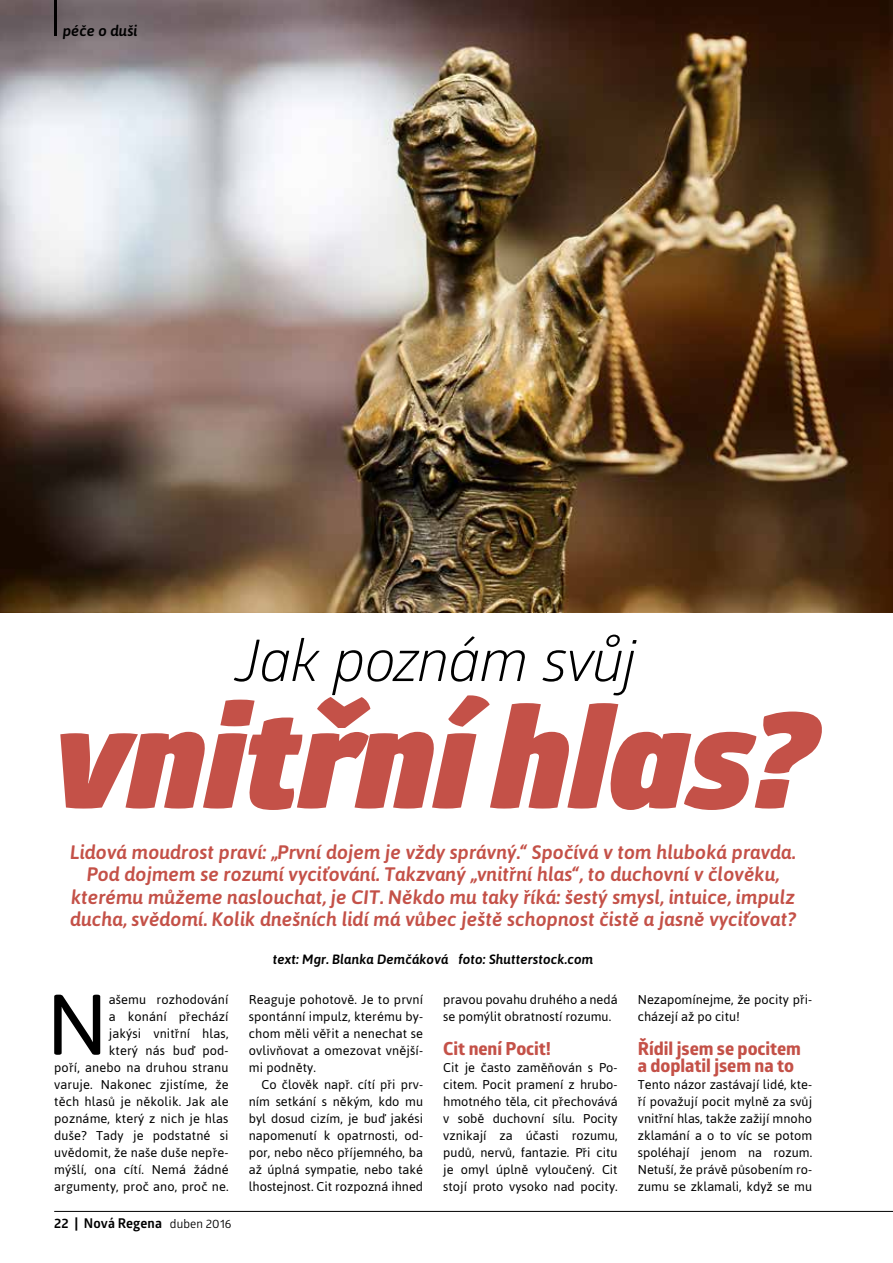
<style>
.page{position:relative;width:893px;height:1263px;background:#fff}
.page>*{position:absolute;margin:0;border:0;box-sizing:border-box;transform-origin:0 0}
.t1{font:italic 900 140.55px "Glober";color:#c45148}
.t2{font:85.5px "Asap";color:#000}
.t3{font:italic 57.6px "Glober";letter-spacing:-.015em;color:#000}
.t4{font:italic 500 19.5px/22.5px "Asap";color:#c45148;text-align:center}
.t5{font:700 18px/17px "Globerx";letter-spacing:-.005em;color:#c45148}
.t6{font:italic 500 15px "Asap";color:#000}
.t7{font:italic 500 13.5px "Asap";letter-spacing:.005em;color:#000}
.t8{font:700 13.5px "Glober";letter-spacing:.005em;color:#000}
.t9{font:12.75px/17px "Asap";letter-spacing:.01em;color:#000;text-align:justify}
.s1{font-weight:400;font-size:12px}
</style>
<div class="page">
<img style="left:0;top:0;width:893px;height:612px">
<hr style="left:54px;top:1211px;width:839px;height:1px;background:#000">
<hr style="left:54px;top:0;width:3px;height:36px;background:#000">
<p class="t6" style="left:63px;top:21px;width:76px">péče o duši</p>
<h3 class="t3" style="left:236px;top:620px;width:402px">Jak poznám svůj</h3>
<h1 class="t1" style="left:54px;top:650px;width:765px">vnitřní hlas?</h1>
<p class="t4" style="left:70px;top:840px;width:727px">Lidová moudrost praví: „První dojem je vždy správný.“ Spočívá v tom hluboká pravda.<br>Pod dojmem se rozumí vyciťování. Takzvaný „vnitřní hlas“, to duchovní v člověku, kterému můžeme naslouchat, je CIT. Někdo mu taky říká: šestý smysl, intuice, impulz ducha, svědomí. Kolik dnešních lidí má vůbec ještě schopnost čistě a jasně vyciťovat?</p>
<p class="t7" style="left:273px;top:950px;width:322px">text: Mgr. Blanka Demčáková foto: Shutterstock.com</p>
<p class="t9" style="left:54px;top:990px;width:176px;text-align:right">ašemu rozhodování<br>a konání přechází<br>jakýsi vnitřní hlas,<br>který nás buď pod-<br>poří, anebo na druhou stranu varuje. Nakonec zjistíme, že těch hlasů je několik. Jak ale poznáme, který z nich je hlas duše? Tady je podstatné si uvědomit, že naše duše nepře&shy;mýšlí, ona cítí. Nemá žádné argumenty, proč ano, proč ne.</p>
<p class="t9" style="left:249px;top:990px;width:176px">Reaguje pohotově. Je to první spontánní impulz, kterému by&shy;chom měli věřit a nenechat se ovlivňovat a omezovat vnější&shy;mi podněty.</p>
<h2 class="t2" style="left:47px;top:968px;width:63px">N</h2>
<p class="t9" style="left:249px;top:1075px;width:176px;text-indent:13px">Co člověk např. cítí při prv&shy;ním setkání s někým, kdo mu byl dosud cizím, je buď jakési napomenutí k opatrnosti, od&shy;por, nebo něco příjemného, ba až úplná sympatie, nebo také lhostejnost. Cit rozpozná ihned</p>
<p class="t8" style="left:54px;top:1214px;width:179px">22 | Nová Regena <span class="s1">duben 2016</span></p>
<p class="t9" style="left:443px;top:990px;width:176px">pravou povahu druhého a nedá se pomýlit obratností rozumu.</p>
<h3 class="t5" style="left:443px;top:1039px;width:109px">Cit není Pocit!</h3>
<p class="t9" style="left:443px;top:1058px;width:176px">Cit je často zaměňován s Po&shy;citem. Pocit pramení z hrubo&shy;hmotného těla, cit přechovává v sobě duchovní sílu. Pocity vznikají za účasti rozumu, pudů, nervů, fantazie. Při citu je omyl úplně vyloučený. Cit stojí proto vysoko nad pocity.</p>
<p class="t9" style="left:638px;top:990px;width:176px">Nezapomínejme, že pocity při&shy;cházejí až po citu!</p>
<h3 class="t5" style="left:638px;top:1039px;width:165px">Řídil jsem se pocitem a doplatil jsem na to</h3>
<p class="t9" style="left:638px;top:1075px;width:176px">Tento názor zastávají lidé, kte&shy;ří považují pocit mylně za svůj vnitřní hlas, takže zažijí mnoho zklamání a o to víc se potom spoléhají jenom na rozum.<br>Netuší, že právě působením ro&shy;zumu se zklamali, když se mu</p>
</div>
